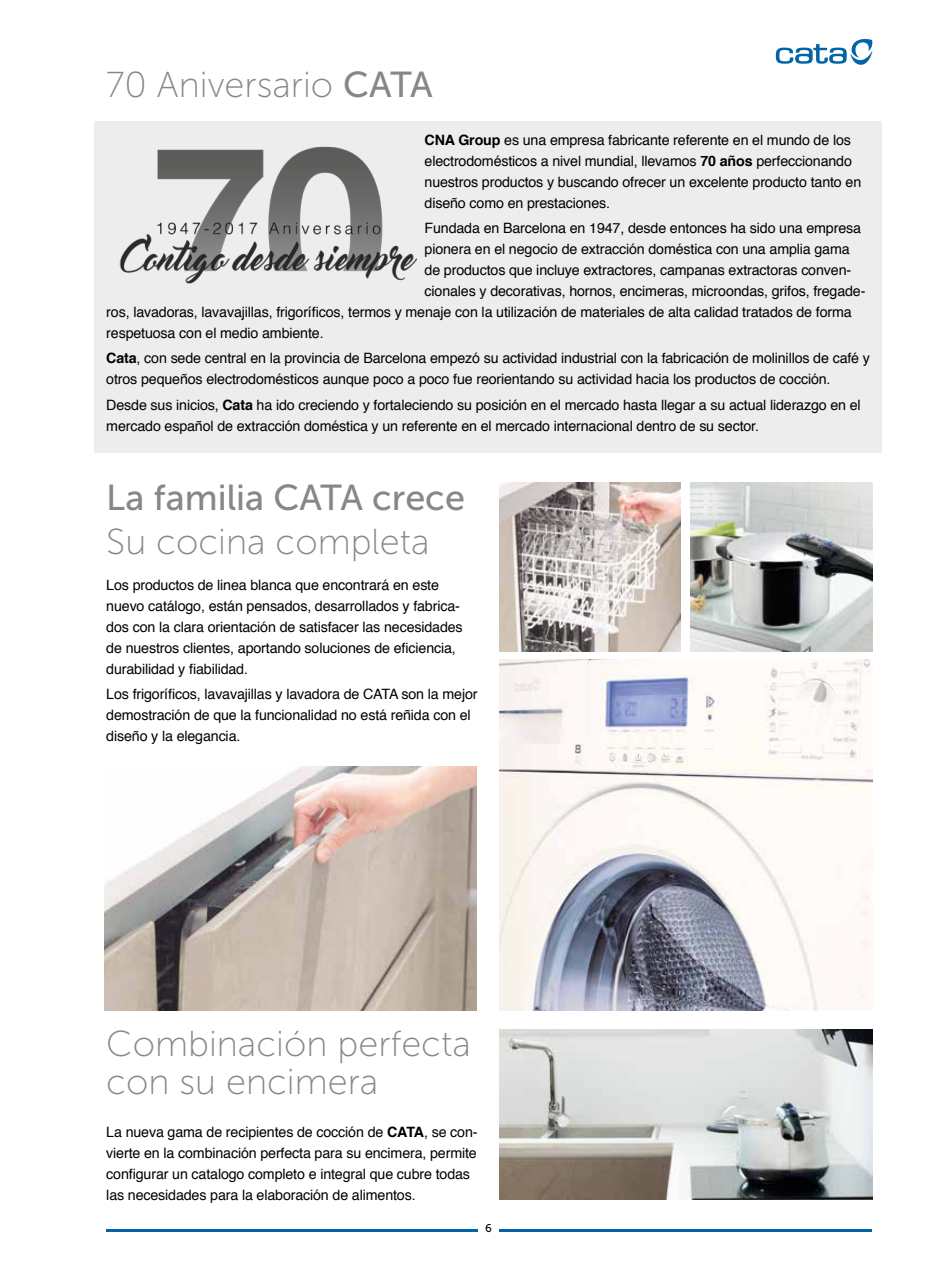
<style>
.page{position:relative;width:936px;height:1263px;background:#fff}
.page>*{position:absolute;margin:0;border:0;box-sizing:border-box;transform-origin:0 0}
.t1{font:36px/37.5px "Museo Sans 100";color:#878787}
.t2{font:36px "Museo Sans 500";color:#878787}
.t3{font:14.25px/21px "Helvetica";letter-spacing:-.01em;color:#000}
.t4{font:11.25px "Museo Sans 500";color:#000}
.s1{font-family:"Museo Sans 500"}
.s2{font-weight:700}
</style>
<div class="page">
<svg style="left:775px;top:38px;width:97px;height:27px"></svg>
<hr style="left:499px;top:1229px;width:373px;height:3px;background:#0064a7">
<hr style="left:106px;top:1229px;width:371px;height:3px;background:#0064a7">
<img style="left:499px;top:483px;width:181px;height:169px">
<img style="left:499px;top:659px;width:373px;height:352px">
<img style="left:499px;top:1029px;width:373px;height:170px">
<img style="left:691px;top:483px;width:181px;height:169px">
<img style="left:104px;top:767px;width:373px;height:244px">
<div style="left:95px;top:121px;width:786px;height:332px;background:#ededed"></div>
<img style="left:119px;top:146px;width:298px;height:138px">
<h1 class="t1" style="left:106px;top:66px;width:328px">70 Aniversario <span class="s1">CATA</span></h1>
<p class="t3" style="left:424px;top:130px;width:438px"><span class="s2">CNA Group</span> es una empresa fabricante referente en el mundo de los electrodomésticos a nivel mundial, llevamos <span class="s2">70 años</span> perfeccionando nuestros productos y buscando ofrecer un excelente producto tanto en diseño como en prestaciones.</p>
<p class="t3" style="left:424px;top:218px;width:438px">Fundada en Barcelona en 1947, desde entonces ha sido una empresa</p>
<p class="t3" style="left:424px;top:239px;width:426px">pionera en el negocio de extracción doméstica con una amplia gama</p>
<p class="t3" style="left:424px;top:260px;width:428px">de productos que incluye extractores, campanas extractoras conven-</p>
<p class="t3" style="left:424px;top:281px;width:442px">cionales y decorativas, hornos, encimeras, microondas, grifos, fregade-</p>
<p class="t3" style="left:106px;top:302px;width:746px">ros, lavadoras, lavavajillas, frigoríficos, termos y menaje con la utilización de materiales de alta calidad tratados de forma</p>
<p class="t3" style="left:106px;top:323px;width:219px">respetuosa con el medio ambiente.</p>
<p class="t3" style="left:106px;top:348px;width:765px"><span class="s2">Cata</span>, con sede central en la provincia de Barcelona empezó su actividad industrial con la fabricación de molinillos de café y otros pequeños electrodomésticos aunque poco a poco fue reorientando su actividad hacia los productos de cocción.</p>
<p class="t3" style="left:106px;top:394px;width:756px">Desde sus inicios, <span class="s2">Cata</span> ha ido creciendo y fortaleciendo su posición en el mercado hasta llegar a su actual liderazgo en el mercado español de extracción doméstica y un referente en el mercado internacional dentro de su sector.</p>
<h1 class="t2" style="left:106px;top:477px;width:360px">La familia CATA crece</h1>
<h1 class="t1" style="left:106px;top:523px;width:325px">Su cocina completa</h1>
<p class="t3" style="left:106px;top:575px;width:358px">Los productos de linea blanca que encontrará en este nuevo catálogo, están pensados, desarrollados y fabrica&shy;dos con la clara orientación de satisfacer las necesidades de nuestros clientes, aportando soluciones de eficiencia, durabilidad y fiabilidad.</p>
<p class="t3" style="left:106px;top:684px;width:373px">Los frigoríficos, lavavajillas y lavadora de CATA son la mejor demostración de que la funcionalidad no está reñida con el diseño y la elegancia.</p>
<h1 class="t1" style="left:106px;top:1026px;width:366px">Combinación perfecta con su encimera</h1>
<p class="t3" style="left:106px;top:1121px;width:373px">La nueva gama de recipientes de cocción de <span class="s2">CATA</span>, se con&shy;vierte en la combinación perfecta para su encimera, permite configurar un catalogo completo e integral que cubre todas las necesidades para la elaboración de alimentos.</p>
<p class="t4" style="left:485px;top:1222px;width:8px">6</p>
</div>
